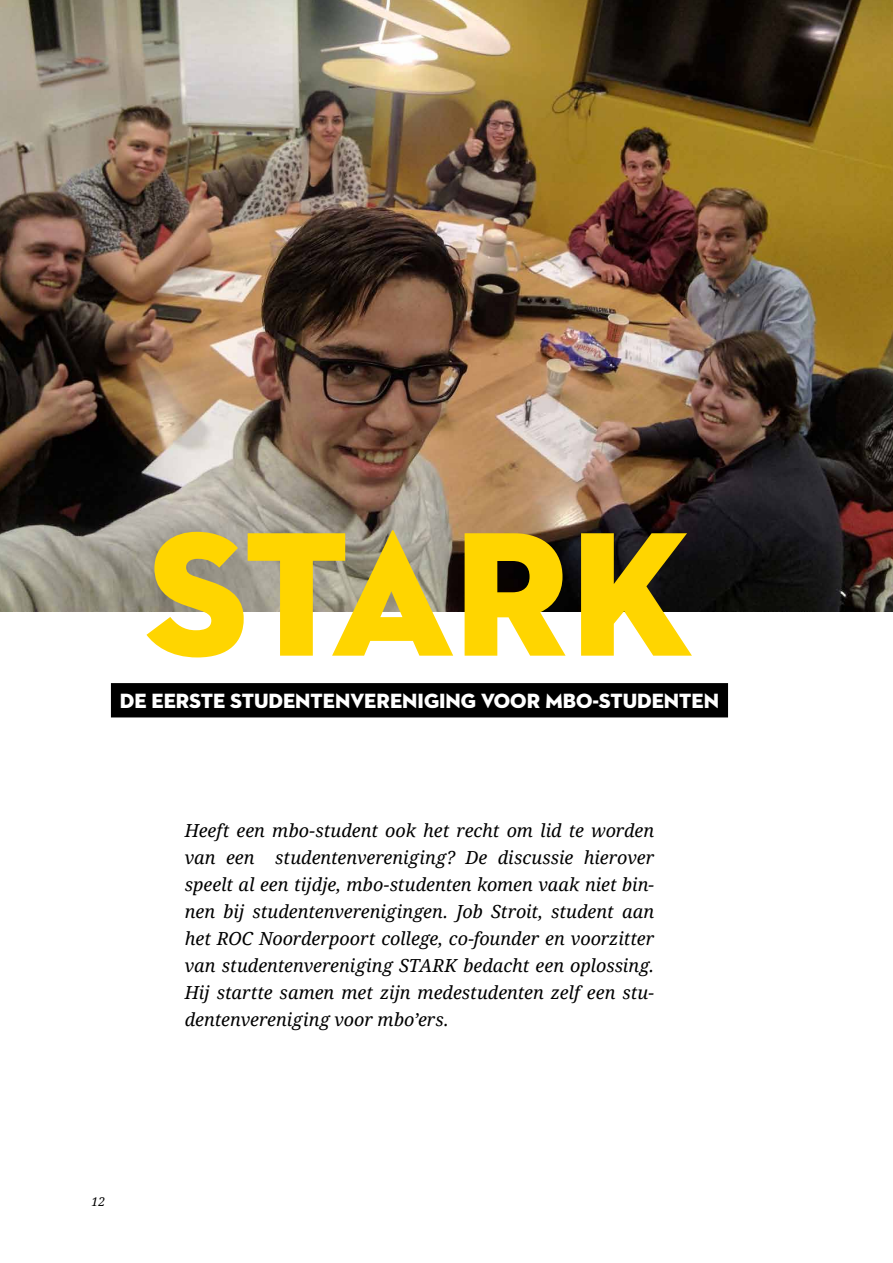
<style>
.page{position:relative;width:893px;height:1263px;background:#fff}
.page>*{position:absolute;margin:0;border:0;box-sizing:border-box;transform-origin:0 0}
.t1{font:180px "Neutraface 2 Display Titling";letter-spacing:-.015em;color:#ffd500}
.t2{font:21px "Neutraface 2 Display Titling";color:#fff}
.t3{font:italic 18px/27px "Droid Serif";color:#000;text-align:justify}
.t4{font:italic 12px "Droid Serif";color:#000}
</style>
<div class="page">
<img style="left:0;top:0;width:893px;height:611px">
<div style="left:110px;top:683px;width:619px;height:35px;background:#000"></div>
<h1 class="t1" style="left:146px;top:482px;width:549px">STARK</h1>
<p class="t2" style="left:120px;top:688px;width:601px">DE EERSTE STUDENTENVERENIGING VOOR MBO-STUDENTEN</p>
<p class="t3" style="left:185px;top:817px;width:471px">Heeft een mbo-student ook het recht om lid te worden van een studentenvereniging? De discussie hierover speelt al een tijdje, mbo-studenten komen vaak niet bin&shy;nen bij studentenverenigingen. Job Stroit, student aan het ROC Noorderpoort college, co-founder en voorzitter van studentenvereniging STARK bedacht een oplossing.<br>Hij startte samen met zijn medestudenten zelf een stu&shy;dentenvereniging voor mbo’ers.</p>
<p class="t4" style="left:92px;top:1195px;width:15px">12</p>
</div>
